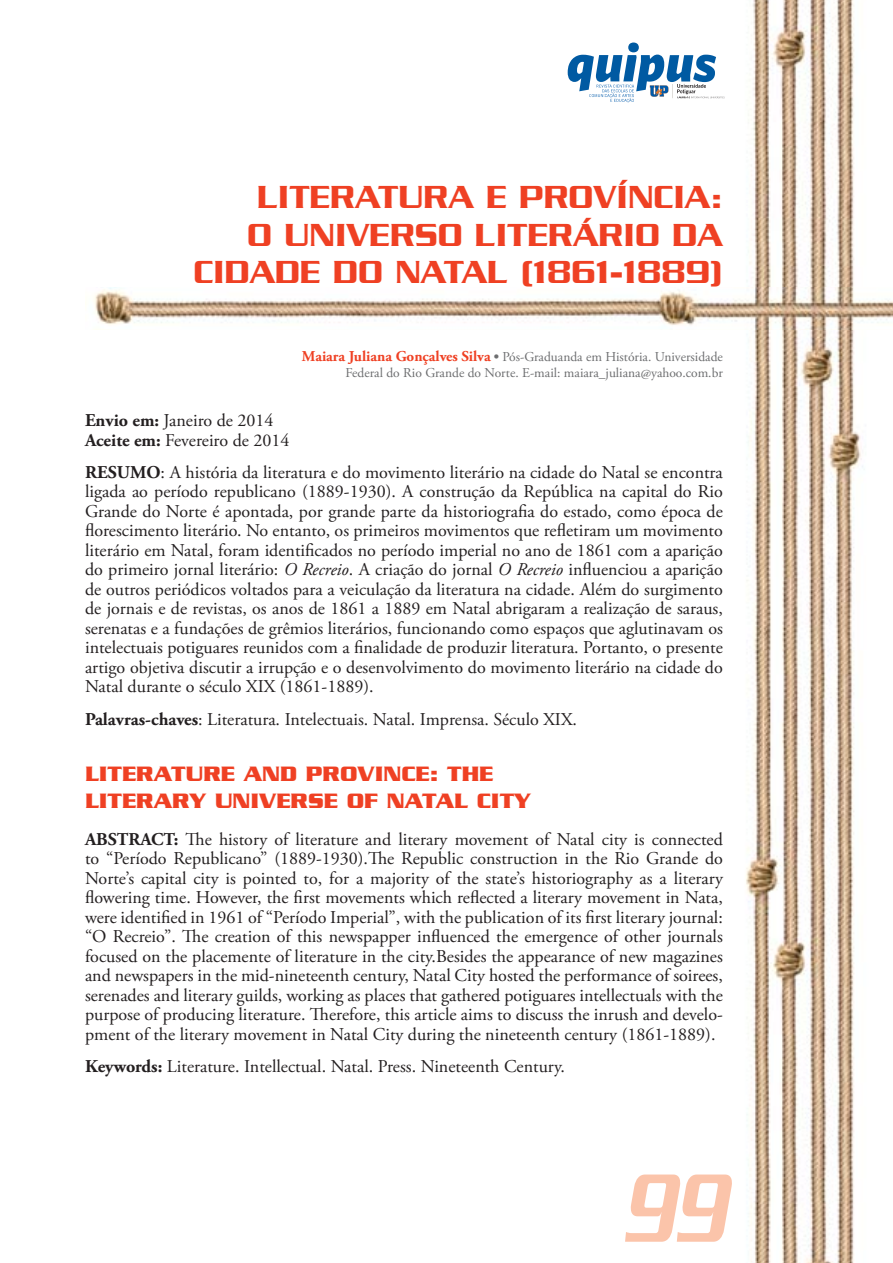
<style>
.page{position:relative;width:893px;height:1263px;background:#fff}
.page>*{position:absolute;margin:0;border:0;box-sizing:border-box;transform-origin:0 0}
.t1{font:italic 500 105px "Serpentine Std";color:#fbc4aa;scale:.7 1}
.t2{font:500 34.5px/37.5px "Serpentine Std";color:#ef4023;text-align:right}
.t3{font:700 22.5px/27px "Serpentine Std";color:#ef4023}
.t4{font:18px/19.5px "Adobe Garamond Pro";color:#231f20;text-align:justify}
.t5{font:13.5px/16.2px "Adobe Garamond Pro";color:#6d6e70;text-align:right}
.s1{font-weight:700;font-size:15px;color:#ef4023}
.s2{font-weight:700}
.s3{font-style:italic}
</style>
<div class="page">
<img style="left:567px;top:0;width:296px;height:1263px">
<svg style="left:568px;top:43px;width:157px;height:60px"></svg>
<img style="left:94px;top:287px;width:799px;height:43px">
<h2 class="t2" style="left:194px;top:182px;width:531px">LITERATURA E PROVÍNCIA:<br>O UNIVERSO LITERÁRIO DA<br>CIDADE DO NATAL (1861-1889)</h2>
<p class="t5" style="left:302px;top:349px;width:422px"><span class="s1">Maiara Juliana Gonçalves Silva</span> <span class="s2">•</span> Pós-Graduanda em História. Universidade<br>Federal do Rio Grande do Norte. E-mail: maiara_juliana@yahoo.com.br</p>
<p class="t4" style="left:85px;top:412px;width:206px"><span class="s2">Envio em:</span> Janeiro de 2014<br><span class="s2">Aceite em:</span> Fevereiro de 2014</p>
<p class="t4" style="left:85px;top:464px;width:639px"><span class="s2">RESUMO</span>: A história da literatura e do movimento literário na cidade do Natal se encontra ligada ao período republicano (1889-1930). A construção da República na capital do Rio Grande do Norte é apontada, por grande parte da historiografia do estado, como época de florescimento literário. No entanto, os primeiros movimentos que refletiram um movimento literário em Natal, foram identificados no período imperial no ano de 1861 com a aparição do primeiro jornal literário: <span class="s3">O Recreio</span>. A criação do jornal <span class="s3">O Recreio</span> influenciou a aparição de outros periódicos voltados para a veiculação da literatura na cidade. Além do surgimento de jornais e de revistas, os anos de 1861 a 1889 em Natal abrigaram a realização de saraus, serenatas e a fundações de grêmios literários, funcionando como espaços que aglutinavam os intelectuais potiguares reunidos com a finalidade de produzir literatura. Portanto, o presente artigo objetiva discutir a irrupção e o desenvolvimento do movimento literário na cidade do Natal durante o século XIX (1861-1889).</p>
<p class="t4" style="left:85px;top:711px;width:494px"><span class="s2">Palavras-chaves</span>: Literatura. Intelectuais. Natal. Imprensa. Século XIX.</p>
<p class="t3" style="left:85px;top:763px;width:447px">LITERATURE AND PROVINCE: THE<br>LITERARY UNIVERSE OF NATAL CITY</p>
<p class="t4" style="left:85px;top:831px;width:639px"><span class="s2">ABSTRACT:</span> The history of literature and literary movement of Natal city is connected to “Período Republicano” (1889-1930).The Republic construction in the Rio Grande do Norte’s capital city is pointed to, for a majority of the state’s historiography as a literary flowering time. However, the first movements which reflected a literary movement in Nata, were identified in 1961 of “Período Imperial”, with the publication of its first literary journal: “O Recreio”. The creation of this newspapper influenced the emergence of other journals focused on the placemente of literature in the city.Besides the appearance of new magazines and newspapers in the mid-nineteenth century, Natal City hosted the performance of soirees, serenades and literary guilds, working as places that gathered potiguares intellectuals with the purpose of producing literature. Therefore, this article aims to discuss the inrush and develo&shy;pment of the literary movement in Natal City during the nineteenth century (1861-1889).</p>
<p class="t4" style="left:85px;top:1058px;width:482px"><span class="s2">Keywords:</span> Literature. Intellectual. Natal. Press. Nineteenth Century.</p>
<h1 class="t1" style="left:621px;top:1176px;width:149px">99</h1>
</div>
